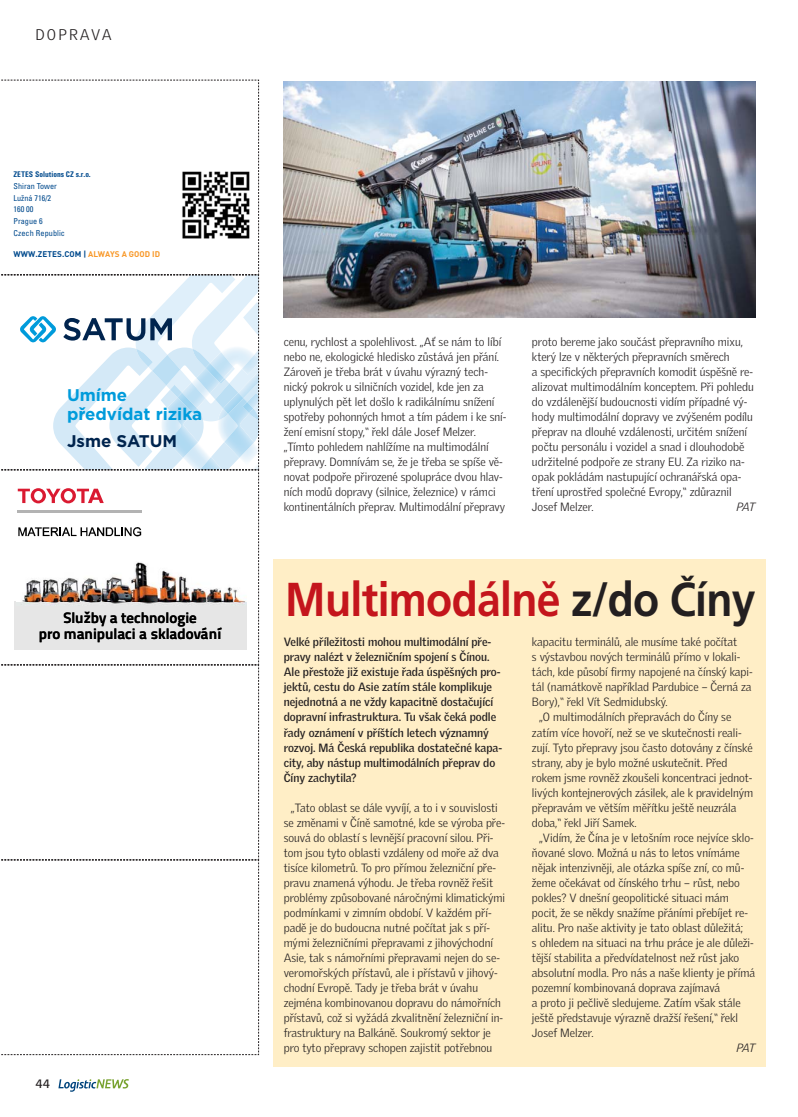
<style>
.page{position:relative;width:798px;height:1117px;background:#fff}
.page>*{position:absolute;margin:0;border:0;box-sizing:border-box;transform-origin:0 0}
.t1{font:700 47.5px "Frutiger CE";letter-spacing:-.015em;color:#c4151c;scale:.9 1}
.t2{font:700 16.88px/18.8px "Gotham Bold CE";color:#009bdb}
.t3{font:700 16.88px "Gotham Bold CE";color:#00244e}
.t4{font:15px "Titillium Text 22 L 800 wt";color:#000}
.t5{font:300 15px "Griffith Gothic CE";letter-spacing:.13em;color:#231f20}
.t6{font:12.5px "Formata CE";color:#231f20}
.t7{font:300 11.62px/15px "Griffith Gothic CE";color:#231f20}
.t8{font:700 11.62px/15px "Griffith Gothic CE";color:#231f20}
.t9{font:italic 300 11.62px "Griffith Gothic CE";letter-spacing:-.075em;color:#231f20}
.t10{font:condensed 8.12px/11.6px "Univers LT Std";color:#004a8d}
.t11{font:700 8.12px "DIN Pro";letter-spacing:.01em;color:#004a8d}
.t12{font:8.12px "Univers Condensed Bold+T42";color:#004a8d}
.s1{color:#f89828}
.s2{color:#231f20}
</style>
<div class="page">
<div style="left:273px;top:559px;width:492px;height:507px;background:#ffeec6"></div>
<svg style="left:58px;top:1079px;width:71px;height:12px"></svg>
<svg style="left:1px;top:79px;width:258px;height:976px"></svg>
<img style="left:283px;top:82px;width:472px;height:235px">
<p class="t5" style="left:35px;top:28px;width:78px">DOPRAVA</p>
<p class="t12" style="left:14px;top:170px;width:79px">ZETES Solutions CZ s.r.o.</p>
<p class="t10" style="left:14px;top:181px;width:53px">Shiran Tower<br>Lužná 716/2<br>160 00<br>Prague 6<br>Czech Republic</p>
<p class="t11" style="left:14px;top:250px;width:148px">WWW.ZETES.COM | <span class="s1">ALWAYS A GOOD ID</span></p>
<h2 class="t2" style="left:67px;top:386px;width:137px">Umíme předvídat rizika</h2>
<h2 class="t3" style="left:67px;top:430px;width:112px">Jsme SATUM</h2>
<p class="t4" style="left:63px;top:612px;width:135px">Služby a technologie</p>
<p class="t4" style="left:39px;top:628px;width:184px">pro manipulaci a skladování</p>
<p class="t6" style="left:35px;top:1077px;width:16px">44</p>
<p class="t7" style="left:283px;top:335px;width:224px">cenu, rychlost a spolehlivost. „Ať se nám to líbí nebo ne, ekologické hledisko zůstává jen přání.<br>Zároveň je třeba brát v úvahu výrazný tech&shy;nický pokrok u silničních vozidel, kde jen za uplynulých pět let došlo k radikálnímu snížení spotřeby pohonných hmot a tím pádem i ke sní&shy;žení emisní stopy,“ řekl dále Josef Melzer. „Tímto pohledem nahlížíme na multimodální přepravy. Domnívám se, že je třeba se spíše vě&shy;novat podpoře přirozené spolupráce dvou hlav&shy;ních modů dopravy (silnice, železnice) v rámci kontinentálních přeprav. Multimodální přepravy</p>
<p class="t7" style="left:531px;top:335px;width:223px">proto bereme jako součást přepravního mixu, který lze v některých přepravních směrech<br>a specifických přepravních komodit úspěšně re&shy;alizovat multimodálním konceptem. Při pohledu do vzdálenější budoucnosti vidím případné vý&shy;hody multimodální dopravy ve zvýšeném podílu přeprav na dlouhé vzdálenosti, určitém snížení počtu personálu i vozidel a snad i dlouhodobě udržitelné podpoře ze strany EU. Za riziko na&shy;opak pokládám nastupující ochranářská opa&shy;tření uprostřed společné Evropy,“ zdůraznil Josef Melzer.</p>
<p class="t9" style="left:736px;top:502px;width:21px">PAT</p>
<h1 class="t1" style="left:285px;top:579px;width:524px">Multimodálně <span class="s2">z/do Číny</span></h1>
<p class="t8" style="left:283px;top:635px;width:220px">Velké příležitosti mohou multimodální pře&shy;pravy nalézt v železničním spojení s Čínou.<br>Ale přestože již existuje řada úspěšných pro&shy;jektů, cestu do Asie zatím stále komplikuje nejednotná a ne vždy kapacitně dostačující dopravní infrastruktura. Tu však čeká podle řady oznámení v příštích letech významný rozvoj. Má Česká republika dostatečné kapa&shy;city, aby nástup multimodálních přeprav do Číny zachytila?</p>
<p class="t7" style="left:283px;top:800px;width:223px;text-indent:7px">„Tato oblast se dále vyvíjí, a to i v souvislosti se změnami v Číně samotné, kde se výroba pře&shy;souvá do oblastí s levnější pracovní silou. Při&shy;tom jsou tyto oblasti vzdáleny od moře až dva tisíce kilometrů. To pro přímou železniční pře&shy;pravu znamená výhodu. Je třeba rovněž řešit problémy způsobované náročnými klimatickými podmínkami v zimním období. V každém pří&shy;padě je do budoucna nutné počítat jak s pří&shy;mými železničními přepravami z jihovýchodní Asie, tak s námořními přepravami nejen do se&shy;veromořských přístavů, ale i přístavů v jihový&shy;chodní Evropě. Tady je třeba brát v úvahu zejména kombinovanou dopravu do námořních přístavů, což si vyžádá zkvalitnění železniční in&shy;frastruktury na Balkáně. Soukromý sektor je pro tyto přepravy schopen zajistit potřebnou</p>
<p class="t7" style="left:531px;top:635px;width:207px">kapacitu terminálů, ale musíme také počítat</p>
<p class="t7" style="left:531px;top:650px;width:210px">s výstavbou nových terminálů přímo v lokali-</p>
<p class="t7" style="left:531px;top:665px;width:222px">tách, kde působí firmy napojené na čínský kapi-</p>
<p class="t7" style="left:531px;top:680px;width:221px">tál (namátkově například Pardubice – Černá za</p>
<p class="t7" style="left:531px;top:695px;width:137px">Bory),“ řekl Vít Sedmidubský.</p>
<p class="t7" style="left:539px;top:710px;width:194px">„O multimodálních přepravách do Číny se</p>
<p class="t7" style="left:531px;top:725px;width:211px">zatím více hovoří, než se ve skutečnosti reali-</p>
<p class="t7" style="left:531px;top:740px;width:222px">zují. Tyto přepravy jsou často dotovány z čínské</p>
<p class="t7" style="left:531px;top:755px;width:197px">strany, aby je bylo možné uskutečnit. Před</p>
<p class="t7" style="left:531px;top:770px;width:222px">rokem jsme rovněž zkoušeli koncentraci jednot-</p>
<p class="t7" style="left:531px;top:785px;width:222px">livých kontejnerových zásilek, ale k pravidelným</p>
<p class="t7" style="left:531px;top:800px;width:206px">přepravám ve větším měřítku ještě neuzrála</p>
<p class="t7" style="left:531px;top:815px;width:106px">doba,“ řekl Jiří Samek.</p>
<p class="t7" style="left:539px;top:830px;width:216px">„Vidím, že Čína je v letošním roce nejvíce sklo-</p>
<p class="t7" style="left:531px;top:845px;width:209px">ňované slovo. Možná u nás to letos vnímáme</p>
<p class="t7" style="left:531px;top:860px;width:214px">nějak intenzivněji, ale otázka spíše zní, co mů-</p>
<p class="t7" style="left:531px;top:875px;width:209px">žeme očekávat od čínského trhu – růst, nebo</p>
<p class="t7" style="left:531px;top:890px;width:198px">pokles? V dnešní geopolitické situaci mám</p>
<p class="t7" style="left:531px;top:905px;width:217px">pocit, že se někdy snažíme přáními přebíjet re-</p>
<p class="t7" style="left:531px;top:920px;width:212px">alitu. Pro naše aktivity je tato oblast důležitá;</p>
<p class="t7" style="left:531px;top:935px;width:223px">s ohledem na situaci na trhu práce je ale důleži-</p>
<p class="t7" style="left:531px;top:950px;width:209px">tější stabilita a předvídatelnost než růst jako</p>
<p class="t7" style="left:531px;top:965px;width:224px">absolutní modla. Pro nás a naše klienty je přímá</p>
<p class="t7" style="left:531px;top:980px;width:189px">pozemní kombinovaná doprava zajímavá</p>
<p class="t7" style="left:531px;top:995px;width:210px">a proto ji pečlivě sledujeme. Zatím však stále</p>
<p class="t7" style="left:531px;top:1010px;width:208px">ještě představuje výrazně dražší řešení,“ řekl</p>
<p class="t7" style="left:531px;top:1025px;width:63px">Josef Melzer.</p>
<p class="t9" style="left:736px;top:1042px;width:21px">PAT</p>
</div>
